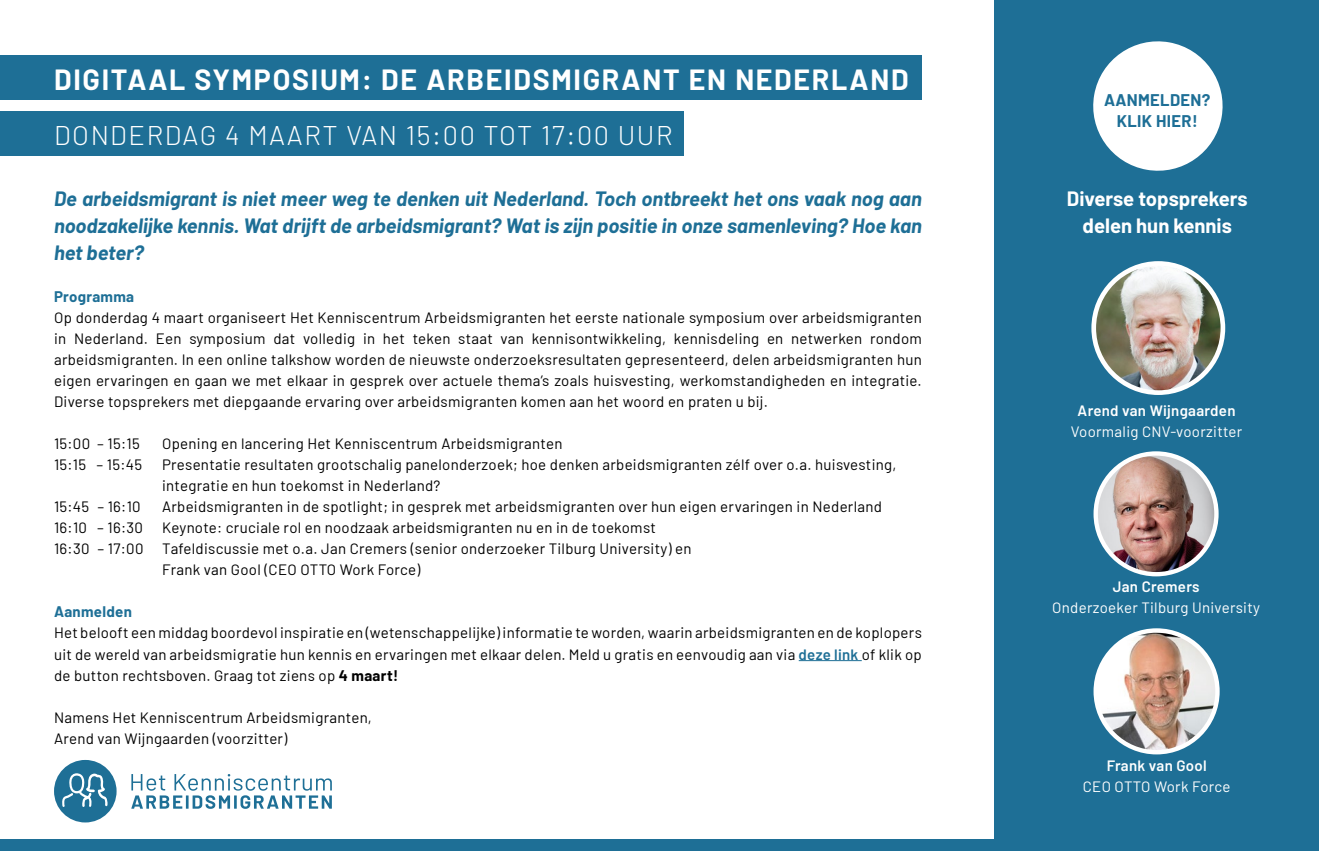
<style>
.page{position:relative;width:1319px;height:851px;background:#fff}
.page>*{position:absolute;margin:0;border:0;box-sizing:border-box;transform-origin:0 0}
.t1{font:700 28.5px "Barlow";letter-spacing:.06em;color:#fff}
.t2{font:300 27px "Barlow";letter-spacing:.06em;color:#fff}
.t3{font:italic 700 20.25px/27px "Barlow";color:#1e6f96;text-align:justify}
.t4{font:700 20.25px/27px "Barlow";color:#fff;text-align:center}
.t5{font:700 16.5px/20.9px "Barlow";letter-spacing:.02em;color:#1e6f96;text-align:center}
.t6{font:15px/21px "Barlow";letter-spacing:.02em;color:#000;text-align:justify}
.t7{font:15px "Barlow";letter-spacing:.02em;color:#fff}
.t8{font:600 15px "Barlow";letter-spacing:.02em;color:#fff}
.t9{font:700 15px "Barlow";letter-spacing:.02em;color:#1e6f96}
.s1{font-weight:600;color:#1e6f96}
.s2{font-weight:700}
</style>
<div class="page">
<div style="left:994px;top:0;width:324px;height:850px;background:#1e6f96"></div>
<hr style="left:798px;top:660px;width:63px;height:1px;background:#1e6f96">
<div style="left:0;top:55px;width:921px;height:45px;background:#1e6f96"></div>
<div style="left:0;top:838px;width:1318px;height:12px;background:#1e6f96"></div>
<div style="left:0;top:111px;width:683px;height:45px;background:#1e6f96"></div>
<svg style="left:54px;top:759px;width:63px;height:63px"></svg>
<svg style="left:131px;top:774px;width:201px;height:34px"></svg>
<svg style="left:1093px;top:41px;width:130px;height:130px"></svg>
<img style="left:1094px;top:263px;width:126px;height:129px">
<div style="left:1091px;top:261px;width:133px;height:134px;border:5px solid #fff;border-radius:50%"></div>
<img style="left:1098px;top:453px;width:118px;height:121px">
<div style="left:1093px;top:451px;width:125px;height:125px;border:4px solid #fff;border-radius:50%"></div>
<img style="left:1097px;top:630px;width:120px;height:121px">
<div style="left:1093px;top:628px;width:126px;height:126px;border:4px solid #fff;border-radius:50%"></div>
<h1 class="t1" style="left:54px;top:59px;width:856px">DIGITAAL SYMPOSIUM: DE ARBEIDSMIGRANT EN NEDERLAND</h1>
<h2 class="t2" style="left:54px;top:116px;width:620px">DONDERDAG 4 MAART VAN 15:00 TOT 17:00 UUR</h2>
<h3 class="t3" style="left:54px;top:184px;width:869px">De arbeidsmigrant is niet meer weg te denken uit Nederland. Toch ontbreekt het ons vaak nog aan noodzakelijke kennis. Wat drijft de arbeidsmigrant? Wat is zijn positie in onze samenleving? Hoe kan het beter?</h3>
<p class="t9" style="left:54px;top:286px;width:82px">Programma</p>
<p class="t6" style="left:54px;top:306px;width:869px">Op donderdag 4 maart organiseert Het Kenniscentrum Arbeidsmigranten het eerste nationale symposium over arbeidsmigranten in Nederland. Een symposium dat volledig in het teken staat van kennisontwikkeling, kennisdeling en netwerken rondom arbeidsmigranten. In een online talkshow worden de nieuwste onderzoeksresultaten gepresenteerd, delen arbeidsmigranten hun eigen ervaringen en gaan we met elkaar in gesprek over actuele thema’s zoals huisvesting, werkomstandigheden en integratie.<br>Diverse topsprekers met diepgaande ervaring over arbeidsmigranten komen aan het woord en praten u bij.</p>
<p class="t6" style="left:54px;top:432px;width:87px">15:00 – 15:15</p>
<p class="t6" style="left:162px;top:432px;width:402px">Opening en lancering Het Kenniscentrum Arbeidsmigranten</p>
<p class="t6" style="left:54px;top:453px;width:89px">15:15 – 15:45</p>
<p class="t6" style="left:162px;top:453px;width:735px">Presentatie resultaten grootschalig panelonderzoek; hoe denken arbeidsmigranten zélf over o.a. huisvesting, integratie en hun toekomst in Nederland?</p>
<p class="t6" style="left:54px;top:495px;width:88px">15:45 – 16:10</p>
<p class="t6" style="left:162px;top:495px;width:721px">Arbeidsmigranten in de spotlight; in gesprek met arbeidsmigranten over hun eigen ervaringen in Nederland</p>
<p class="t6" style="left:54px;top:516px;width:90px">16:10 – 16:30</p>
<p class="t6" style="left:162px;top:516px;width:495px">Keynote: cruciale rol en noodzaak arbeidsmigranten nu en in de toekomst</p>
<p class="t6" style="left:54px;top:537px;width:639px">16:30 – 17:00 Tafeldiscussie met o.a. Jan Cremers (senior onderzoeker Tilburg University) en</p>
<p class="t6" style="left:162px;top:558px;width:260px">Frank van Gool (CEO OTTO Work Force)</p>
<p class="t9" style="left:54px;top:601px;width:79px">Aanmelden</p>
<p class="t6" style="left:54px;top:621px;width:869px">Het belooft een middag boordevol inspiratie en (wetenschappelijke) informatie te worden, waarin arbeidsmigranten en de koplopers uit de wereld van arbeidsmigratie hun kennis en ervaringen met elkaar delen. Meld u gratis en eenvoudig aan via <span class="s1">deze link</span> of klik op de button rechtsboven. Graag tot ziens op <span class="s2">4 maart!</span></p>
<p class="t6" style="left:54px;top:705px;width:319px">Namens Het Kenniscentrum Arbeidsmigranten,<br>Arend van Wijngaarden (voorzitter)</p>
<p class="t5" style="left:1103px;top:88px;width:108px">AANMELDEN?<br>KLIK HIER!</p>
<h3 class="t4" style="left:1066px;top:184px;width:182px">Diverse topsprekers delen hun kennis</h3>
<p class="t8" style="left:1077px;top:400px;width:159px">Arend van Wijngaarden</p>
<p class="t7" style="left:1070px;top:421px;width:173px">Voormalig CNV-voorzitter</p>
<p class="t8" style="left:1112px;top:576px;width:88px">Jan Cremers</p>
<p class="t7" style="left:1052px;top:597px;width:209px">Onderzoeker Tilburg University</p>
<p class="t8" style="left:1106px;top:754px;width:102px">Frank van Gool</p>
<p class="t7" style="left:1082px;top:775px;width:149px">CEO OTTO Work Force</p>
</div>
